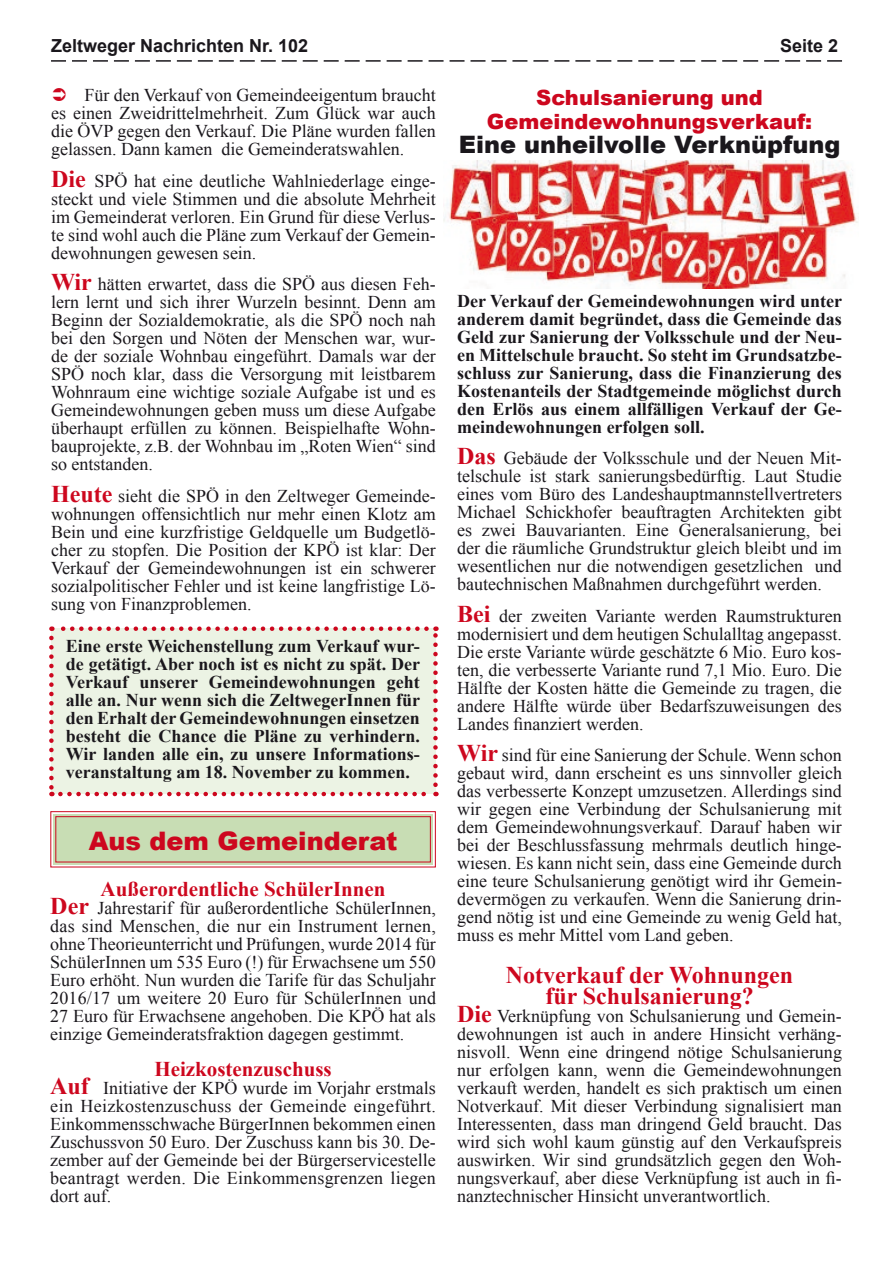
<style>
.page{position:relative;width:893px;height:1263px;background:#fff}
.page>*{position:absolute;margin:0;border:0;box-sizing:border-box;transform-origin:0 0}
.t1{font:900 25.5px "Arial";color:#cd071e}
.t2{font:700 24px/21px "Times New Roman";color:#cd071e;text-align:center}
.t3{font:900 24px "Arial";color:#1a171c}
.t4{font:700 21px "Times New Roman";color:#cd071e}
.t5{font:900 21px/24px "Arial";color:#cd071e;text-align:center}
.t6{font:18px/18px "Times New Roman";color:#1a171c;text-align:justify}
.t7{font:700 18px/18px "Times New Roman";color:#1a171c;text-align:justify}
.t8{font:700 18px "Arial";color:#1a171c}
.s1{font-weight:700;font-size:24px;color:#cd071e}
</style>
<div class="page">
<div style="left:51px;top:629px;width:384px;height:165px;background:#ecf3e4"></div>
<svg style="left:49px;top:638px;width:5px;height:158px"></svg>
<svg style="left:60px;top:792px;width:376px;height:4px"></svg>
<svg style="left:433px;top:626px;width:5px;height:159px"></svg>
<svg style="left:51px;top:626px;width:376px;height:5px"></svg>
<svg style="left:51px;top:60px;width:791px;height:2px"></svg>
<img style="left:443px;top:161px;width:415px;height:128px">
<svg style="left:50px;top:811px;width:386px;height:57px;background:#ccd4b2"></svg>
<div style="left:55px;top:816px;width:376px;height:46px;border:1px solid #cd071e"></div>
<p class="t8" style="left:51px;top:33px;width:259px">Zeltweger Nachrichten Nr. 102</p>
<p class="t8" style="left:780px;top:33px;width:60px">Seite 2</p>
<p class="t6" style="left:51px;top:86px;width:386px;text-indent:33px">Für den Verkauf von Gemeindeeigentum braucht es einen Zweidrittelmehrheit. Zum Glück war auch die ÖVP gegen den Verkauf. Die Pläne wurden fallen gelassen. Dann kamen die Gemeinderatswahlen.</p>
<p class="t6" style="left:51px;top:171px;width:386px"><span class="s1">Die</span> SPÖ hat eine deutliche Wahlniederlage einge&shy;steckt und viele Stimmen und die absolute Mehrheit im Gemeinderat verloren. Ein Grund für diese Verlus&shy;te sind wohl auch die Pläne zum Verkauf der Gemein&shy;dewohnungen gewesen sein.</p>
<p class="t6" style="left:51px;top:275px;width:386px"><span class="s1">Wir</span> hätten erwartet, dass die SPÖ aus diesen Feh&shy;lern lernt und sich ihrer Wurzeln besinnt. Denn am Beginn der Sozialdemokratie, als die SPÖ noch nah bei den Sorgen und Nöten der Menschen war, wur&shy;de der soziale Wohnbau eingeführt. Damals war der SPÖ noch klar, dass die Versorgung mit leistbarem Wohnraum eine wichtige soziale Aufgabe ist und es Gemeindewohnungen geben muss um diese Aufgabe überhaupt erfüllen zu können. Beispielhafte Wohn&shy;bauprojekte, z.B. der Wohnbau im „Roten Wien“ sind so entstanden.</p>
<p class="t6" style="left:51px;top:486px;width:386px"><span class="s1">Heute</span> sieht die SPÖ in den Zeltweger Gemeinde&shy;wohnungen offensichtlich nur mehr einen Klotz am Bein und eine kurzfristige Geldquelle um Budgetlö&shy;cher zu stopfen. Die Position der KPÖ ist klar: Der Verkauf der Gemeindewohnungen ist ein schwerer sozialpolitischer Fehler und ist keine langfristige Lö&shy;sung von Finanzproblemen.</p>
<p class="t5" style="left:487px;top:85px;width:327px">Schulsanierung und<br>Gemeindewohnungsverkauf:</p>
<h2 class="t3" style="left:459px;top:127px;width:383px">Eine unheilvolle Verknüpfung</h2>
<p class="t7" style="left:457px;top:291px;width:387px">Der Verkauf der Gemeindewohnungen wird unter anderem damit begründet, dass die Gemeinde das Geld zur Sanierung der Volksschule und der Neu&shy;en Mittelschule braucht. So steht im Grundsatzbe&shy;schluss zur Sanierung, dass die Finanzierung des Kostenanteils der Stadtgemeinde möglichst durch den Erlös aus einem allfälligen Verkauf der Ge&shy;meindewohnungen erfolgen soll.</p>
<p class="t6" style="left:457px;top:449px;width:386px"><span class="s1">Das</span> Gebäude der Volksschule und der Neuen Mit&shy;telschule ist stark sanierungsbedürftig. Laut Studie eines vom Büro des Landeshauptmannstellvertreters Michael Schickhofer beauftragten Architekten gibt es zwei Bauvarianten. Eine Generalsanierung, bei der die räumliche Grundstruktur gleich bleibt und im wesentlichen nur die notwendigen gesetzlichen und bautechnischen Maßnahmen durchgeführt werden.</p>
<p class="t6" style="left:457px;top:606px;width:386px"><span class="s1">Bei</span> der zweiten Variante werden Raumstrukturen modernisiert und dem heutigen Schulalltag angepasst.<br>Die erste Variante würde geschätzte 6 Mio. Euro kos&shy;ten, die verbesserte Variante rund 7,1 Mio. Euro. Die Hälfte der Kosten hätte die Gemeinde zu tragen, die andere Hälfte würde über Bedarfszuweisungen des Landes finanziert werden.</p>
<p class="t6" style="left:457px;top:746px;width:386px"><span class="s1">Wir</span> sind für eine Sanierung der Schule. Wenn schon gebaut wird, dann erscheint es uns sinnvoller gleich das verbesserte Konzept umzusetzen. Allerdings sind wir gegen eine Verbindung der Schulsanierung mit dem Gemeindewohnungsverkauf. Darauf haben wir bei der Beschlussfassung mehrmals deutlich hinge&shy;wiesen. Es kann nicht sein, dass eine Gemeinde durch eine teure Schulsanierung genötigt wird ihr Gemein&shy;devermögen zu verkaufen. Wenn die Sanierung drin&shy;gend nötig ist und eine Gemeinde zu wenig Geld hat, muss es mehr Mittel vom Land geben.</p>
<h2 class="t2" style="left:506px;top:964px;width:289px">Notverkauf der Wohnungen für Schulsanierung?</h2>
<p class="t6" style="left:457px;top:1007px;width:386px"><span class="s1">Die</span> Verknüpfung von Schulsanierung und Gemein&shy;dewohnungen ist auch in andere Hinsicht verhäng&shy;nisvoll. Wenn eine dringend nötige Schulsanierung nur erfolgen kann, wenn die Gemeindewohnungen verkauft werden, handelt es sich praktisch um einen Notverkauf. Mit dieser Verbindung signalisiert man Interessenten, dass man dringend Geld braucht. Das wird sich wohl kaum günstig auf den Verkaufspreis auswirken. Wir sind grundsätzlich gegen den Woh&shy;nungsverkauf, aber diese Verknüpfung ist auch in fi&shy;nanztechnischer Hinsicht unverantwortlich.</p>
<p class="t7" style="left:66px;top:637px;width:356px">Eine erste Weichenstellung zum Verkauf wur&shy;de getätigt. Aber noch ist es nicht zu spät. Der Verkauf unserer Gemeindewohnungen geht alle an. Nur wenn sich die ZeltwegerInnen für den Erhalt der Gemeindewohnungen einsetzen besteht die Chance die Pläne zu verhindern.<br>Wir landen alle ein, zu unsere Informations&shy;veranstaltung am 18. November zu kommen.</p>
<h1 class="t1" style="left:89px;top:822px;width:310px">Aus dem Gemeinderat</h1>
<p class="t4" style="left:101px;top:874px;width:286px">Außerordentliche SchülerInnen</p>
<p class="t6" style="left:50px;top:898px;width:387px"><span class="s1">Der</span> Jahrestarif für außerordentliche SchülerInnen, das sind Menschen, die nur ein Instrument lernen, ohne Theorieunterricht und Prüfungen, wurde 2014 für SchülerInnen um 535 Euro (!) für Erwachsene um 550<br>Euro erhöht. Nun wurden die Tarife für das Schuljahr 2016/17 um weitere 20 Euro für SchülerInnen und 27 Euro für Erwachsene angehoben. Die KPÖ hat als einzige Gemeinderatsfraktion dagegen gestimmt.</p>
<p class="t4" style="left:154px;top:1054px;width:179px">Heizkostenzuschuss</p>
<p class="t6" style="left:50px;top:1078px;width:387px"><span class="s1">Auf</span> Initiative der KPÖ wurde im Vorjahr erstmals ein Heizkostenzuschuss der Gemeinde eingeführt.<br>Einkommensschwache BürgerInnen bekommen einen Zuschussvon 50 Euro. Der Zuschuss kann bis 30. De&shy;zember auf der Gemeinde bei der Bürgerservicestelle beantragt werden. Die Einkommensgrenzen liegen dort auf.</p>
</div>
